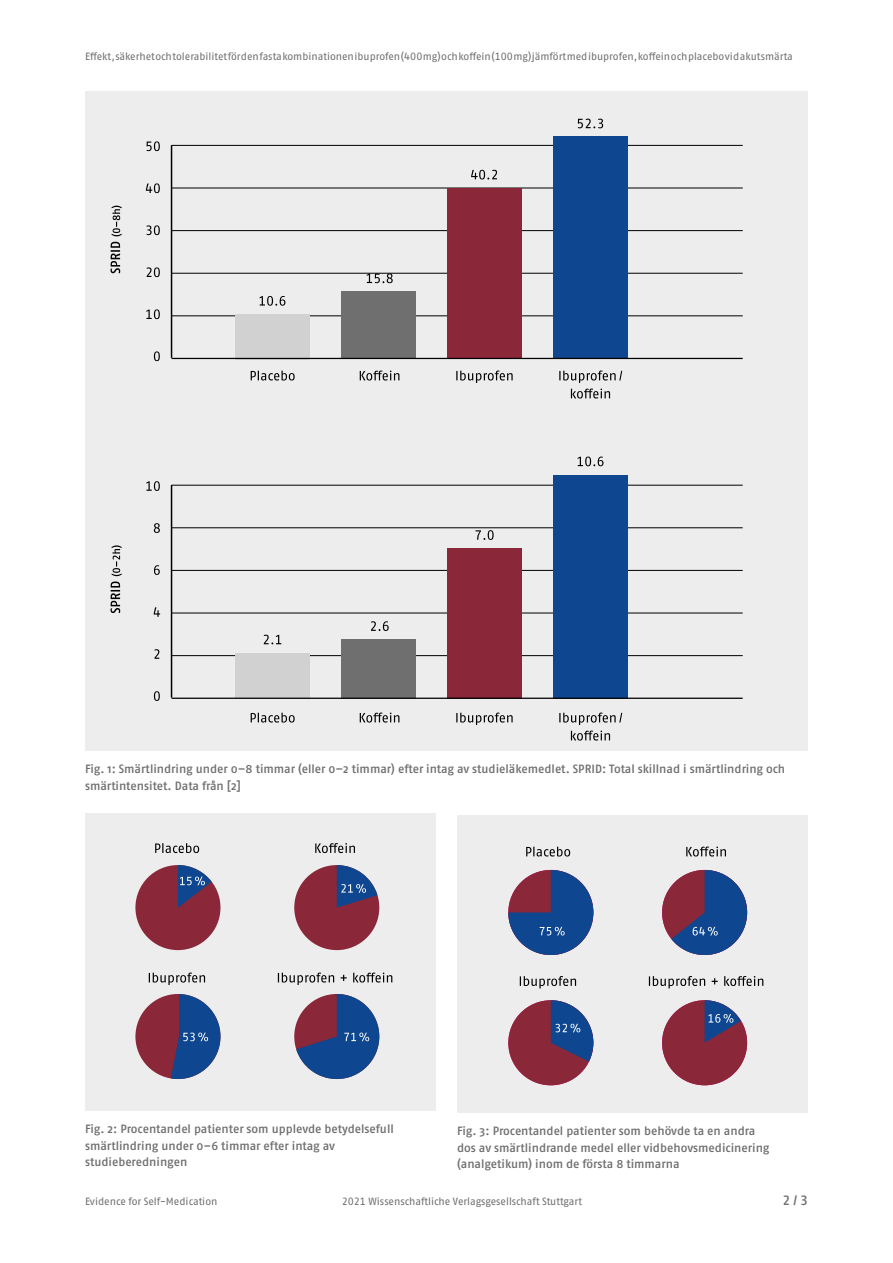
<style>
.page{position:relative;width:893px;height:1263px;background:#fff}
.page>*{position:absolute;margin:0;border:0;box-sizing:border-box;transform-origin:0 0}
.t1{font:500 13.5px "Fago Pro";color:#706f6f}
.t2{font:500 12px/16.5px "Fago Pro";letter-spacing:-.005em;color:#706f6f}
.t3{font:10.5px "Fago Pro";letter-spacing:-.005em;color:#706f6f}
</style>
<div class="page">
<div style="left:85px;top:92px;width:723px;height:659px;background:#ededee"></div>
<svg style="left:111px;top:206px;width:11px;height:67px"></svg>
<svg style="left:111px;top:545px;width:11px;height:68px"></svg>
<svg style="left:154px;top:351px;width:6px;height:10px"></svg>
<svg style="left:146px;top:309px;width:14px;height:10px"></svg>
<svg style="left:147px;top:267px;width:13px;height:10px"></svg>
<svg style="left:147px;top:225px;width:13px;height:10px"></svg>
<svg style="left:146px;top:183px;width:14px;height:10px"></svg>
<svg style="left:147px;top:141px;width:13px;height:10px"></svg>
<svg style="left:154px;top:691px;width:6px;height:10px"></svg>
<svg style="left:154px;top:649px;width:5px;height:10px"></svg>
<svg style="left:154px;top:607px;width:6px;height:10px"></svg>
<svg style="left:154px;top:565px;width:6px;height:10px"></svg>
<svg style="left:154px;top:523px;width:6px;height:10px"></svg>
<svg style="left:146px;top:481px;width:14px;height:10px"></svg>
<hr style="left:172px;top:316px;width:571px;height:1px;background:#000">
<hr style="left:172px;top:655px;width:571px;height:1px;background:#000">
<hr style="left:172px;top:273px;width:571px;height:1px;background:#000">
<hr style="left:172px;top:613px;width:571px;height:1px;background:#000">
<hr style="left:172px;top:230px;width:571px;height:1px;background:#000">
<hr style="left:172px;top:570px;width:571px;height:1px;background:#000">
<hr style="left:172px;top:188px;width:571px;height:1px;background:#000">
<hr style="left:172px;top:527px;width:571px;height:1px;background:#000">
<hr style="left:172px;top:145px;width:571px;height:1px;background:#000">
<hr style="left:172px;top:485px;width:571px;height:1px;background:#000">
<div style="left:235px;top:314px;width:75px;height:45px;background:#d1d1d1"></div>
<div style="left:235px;top:653px;width:75px;height:46px;background:#d1d1d1"></div>
<div style="left:341px;top:292px;width:75px;height:67px;background:#706f6f"></div>
<div style="left:341px;top:639px;width:75px;height:60px;background:#706f6f"></div>
<div style="left:447px;top:188px;width:75px;height:171px;background:#8a2738"></div>
<div style="left:447px;top:549px;width:75px;height:150px;background:#8a2738"></div>
<div style="left:553px;top:137px;width:75px;height:222px;background:#0e468f"></div>
<div style="left:553px;top:475px;width:75px;height:224px;background:#0e468f"></div>
<hr style="left:172px;top:358px;width:571px;height:1px;background:#000">
<hr style="left:172px;top:698px;width:571px;height:1px;background:#000">
<svg style="left:260px;top:296px;width:25px;height:10px"></svg>
<svg style="left:264px;top:635px;width:17px;height:9px"></svg>
<svg style="left:367px;top:273px;width:26px;height:10px"></svg>
<svg style="left:371px;top:621px;width:18px;height:10px"></svg>
<svg style="left:471px;top:170px;width:26px;height:9px"></svg>
<svg style="left:475px;top:530px;width:19px;height:10px"></svg>
<svg style="left:578px;top:119px;width:25px;height:9px"></svg>
<svg style="left:578px;top:457px;width:25px;height:9px"></svg>
<hr style="left:171px;top:145px;width:1px;height:213px;background:#000">
<hr style="left:171px;top:485px;width:1px;height:213px;background:#000">
<svg style="left:251px;top:371px;width:44px;height:9px"></svg>
<svg style="left:251px;top:713px;width:44px;height:9px"></svg>
<svg style="left:360px;top:370px;width:39px;height:10px"></svg>
<svg style="left:360px;top:712px;width:39px;height:10px"></svg>
<svg style="left:456px;top:370px;width:57px;height:13px"></svg>
<svg style="left:456px;top:712px;width:57px;height:13px"></svg>
<svg style="left:559px;top:370px;width:63px;height:28px"></svg>
<svg style="left:559px;top:712px;width:63px;height:28px"></svg>
<div style="left:85px;top:813px;width:351px;height:297px;background:#ededee"></div>
<div style="left:135px;top:865px;width:85px;height:85px;background:#8a2738;border-radius:50%"></div>
<div style="left:294px;top:865px;width:85px;height:85px;background:#8a2738;border-radius:50%"></div>
<svg style="left:178px;top:865px;width:34px;height:43px"></svg>
<svg style="left:337px;top:865px;width:40px;height:43px"></svg>
<svg style="left:296px;top:994px;width:83px;height:85px"></svg>
<div style="left:135px;top:994px;width:85px;height:85px;background:#8a2738;border-radius:50%"></div>
<svg style="left:171px;top:994px;width:49px;height:85px"></svg>
<svg style="left:155px;top:843px;width:44px;height:10px"></svg>
<svg style="left:149px;top:972px;width:56px;height:13px"></svg>
<svg style="left:315px;top:843px;width:40px;height:10px"></svg>
<svg style="left:278px;top:972px;width:114px;height:13px"></svg>
<div style="left:457px;top:815px;width:351px;height:297px;background:#ededee"></div>
<div style="left:508px;top:1000px;width:85px;height:85px;background:#8a2738;border-radius:50%"></div>
<div style="left:662px;top:870px;width:85px;height:85px;background:#8a2738;border-radius:50%"></div>
<div style="left:662px;top:1000px;width:85px;height:85px;background:#8a2738;border-radius:50%"></div>
<svg style="left:508px;top:870px;width:85px;height:85px"></svg>
<svg style="left:551px;top:1000px;width:42px;height:62px"></svg>
<svg style="left:671px;top:870px;width:76px;height:85px"></svg>
<svg style="left:705px;top:1000px;width:36px;height:43px"></svg>
<svg style="left:526px;top:847px;width:44px;height:9px"></svg>
<svg style="left:520px;top:976px;width:56px;height:12px"></svg>
<svg style="left:686px;top:846px;width:40px;height:10px"></svg>
<svg style="left:649px;top:976px;width:114px;height:12px"></svg>
<p class="t3" style="left:85px;top:50px;width:709px">Effekt, säkerhet och tolerabilitet för den fasta kombinationen ibuprofen (400 mg) och koffein (100 mg) jämfört med ibuprofen, koffein och placebo vid akut smärta</p>
<p class="t2" style="left:85px;top:761px;width:702px">Fig. 1: Smärtlindring under 0–8 timmar (eller 0–2 timmar) efter intag av studieläkemedlet. SPRID: Total skillnad i smärtlindring och smärtintensitet. Data från [2]</p>
<p class="t2" style="left:85px;top:1120px;width:310px">Fig. 2: Procentandel patienter som upplevde betydelsefull smärtlindring under 0–6 timmar efter intag av studieberedningen</p>
<p class="t2" style="left:457px;top:1123px;width:314px">Fig. 3: Procentandel patienter som behövde ta en andra dos av smärtlindrande medel eller vidbehovsmedicinering (analgetikum) inom de första 8 timmarna</p>
<p class="t3" style="left:85px;top:1195px;width:134px">Evidence for Self-Medication</p>
<p class="t3" style="left:342px;top:1195px;width:242px">2021 Wissenschaftliche Verlagsgesellschaft Stuttgart</p>
<p class="t1" style="left:782px;top:1192px;width:27px">2 / 3</p>
</div>
